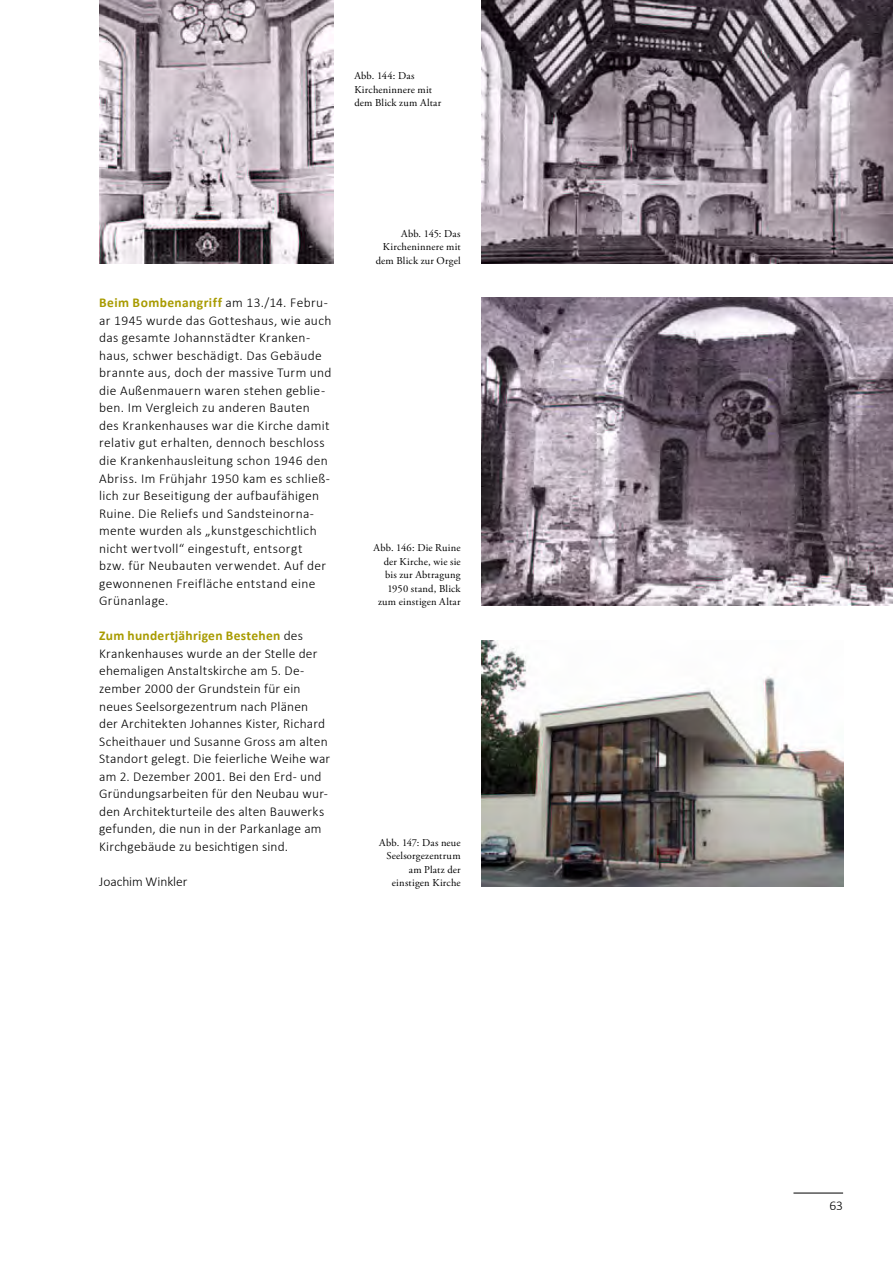
<style>
.page{position:relative;width:893px;height:1263px;background:#fff}
.page>*{position:absolute;margin:0;border:0;box-sizing:border-box;transform-origin:0 0}
.t1{font:300 13.5px/17.5px "Calibri";letter-spacing:.02em;color:#000}
.t2{font:300 13.5px "Calibri";letter-spacing:-.005em;color:#000}
.t3{font:10.5px/13.5px "Adobe Garamond Pro";letter-spacing:.02em;color:#000;text-align:right}
.s1{font-weight:700;color:#a89b00}
</style>
<div class="page">
<hr style="left:793px;top:1193px;width:50px;height:1px;background:#000">
<img style="left:99px;top:0;width:234px;height:264px">
<img style="left:482px;top:0;width:411px;height:264px">
<img style="left:482px;top:298px;width:411px;height:307px">
<img style="left:482px;top:640px;width:361px;height:246px">
<p class="t3" style="left:354px;top:69px;width:89px;text-align:left">Abb. 144: Das<br>Kircheninnere mit dem Blick zum Altar</p>
<p class="t1" style="left:99px;top:294px;width:234px"><span class="s1">Beim Bombenangriff</span> am 13./14. Febru&shy;ar 1945 wurde das Gotteshaus, wie auch das gesamte Johannstädter Kranken&shy;haus, schwer beschädigt. Das Gebäude brannte aus, doch der massive Turm und die Außenmauern waren stehen geblie&shy;ben. Im Vergleich zu anderen Bauten des Krankenhauses war die Kirche damit relativ gut erhalten, dennoch beschloss die Krankenhausleitung schon 1946 den Abriss. Im Frühjahr 1950 kam es schließ&shy;lich zur Beseitigung der aufbaufähigen Ruine. Die Reliefs und Sandsteinorna&shy;mente wurden als „kunstgeschichtlich nicht wertvoll“ eingestuft, entsorgt<br>bzw. für Neubauten verwendet. Auf der gewonnenen Freifläche entstand eine Grünanlage.</p>
<p class="t1" style="left:99px;top:627px;width:233px"><span class="s1">Zum hundertjährigen Bestehen</span> des Krankenhauses wurde an der Stelle der ehemaligen Anstaltskirche am 5. De&shy;zember 2000 der Grundstein für ein neues Seelsorgezentrum nach Plänen der Architekten Johannes Kister, Richard Scheithauer und Susanne Gross am alten Standort gelegt. Die feierliche Weihe war am 2. Dezember 2001. Bei den Erd- und Gründungsarbeiten für den Neubau wur&shy;den Architekturteile des alten Bauwerks gefunden, die nun in der Parkanlage am Kirchgebäude zu besichtigen sind.</p>
<p class="t2" style="left:99px;top:873px;width:90px">Joachim Winkler</p>
<p class="t3" style="left:376px;top:227px;width:86px">Abb. 145: Das<br>Kircheninnere mit dem Blick zur Orgel</p>
<p class="t3" style="left:374px;top:542px;width:89px">Abb. 146: Die Ruine der Kirche, wie sie bis zur Abtragung<br>1950 stand, Blick zum einstigen Altar</p>
<p class="t3" style="left:379px;top:836px;width:83px">Abb. 147: Das neue<br>Seelsorgezentrum am Platz der einstigen Kirche</p>
<p class="t1" style="left:829px;top:1197px;width:15px">63</p>
</div>
